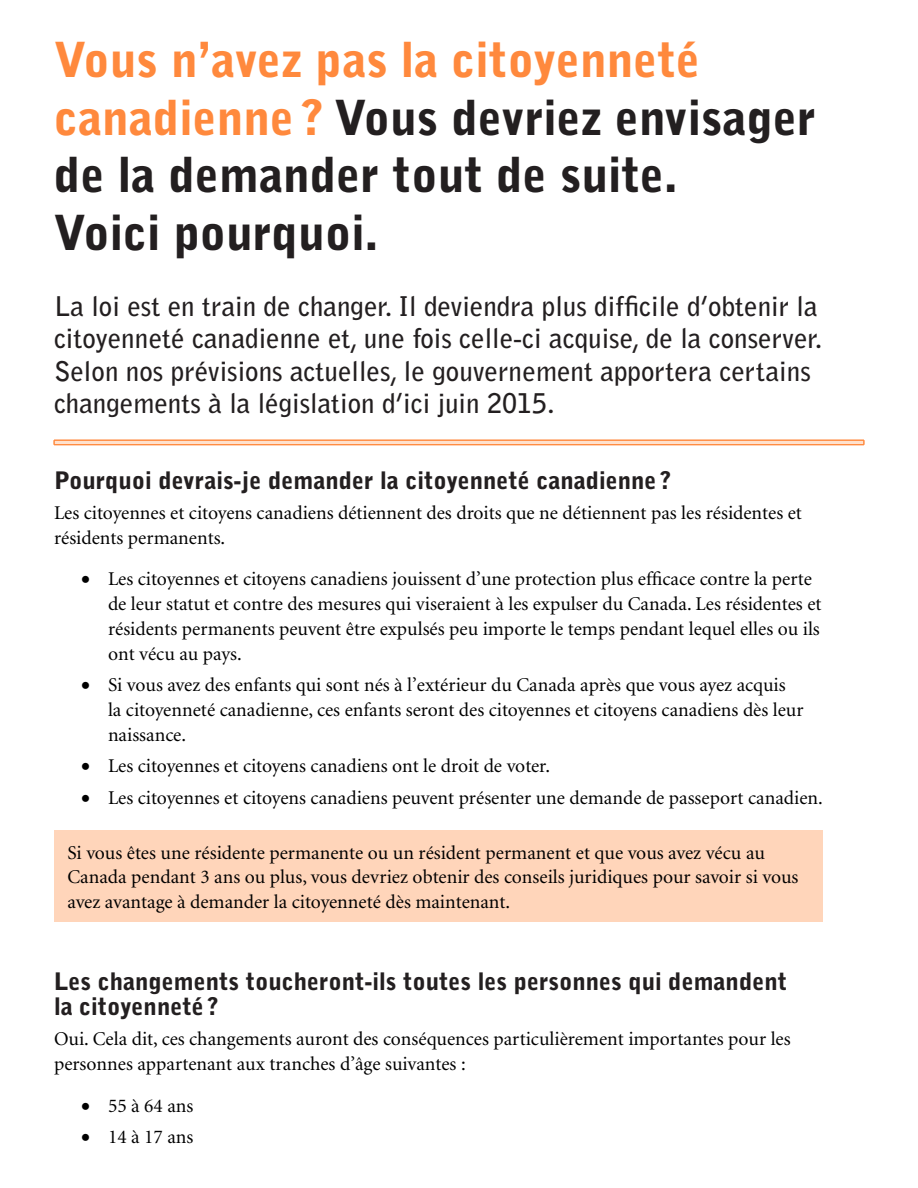
<style>
.page{position:relative;width:918px;height:1188px;background:#fff}
.page>*{position:absolute;margin:0;border:0;box-sizing:border-box;transform-origin:0 0}
.t1{font:900 48px/57.6px "Bell Gothic Std";color:#231f20}
.t2{font:700 27px/32.4px "Bell Gothic Std";color:#231f20}
.Heading_1{font:900 24px/24.8px "Bell Gothic Std";color:#231f20}
.t3{font:19.5px/24.8px "Minion";color:#000}
.s1{color:#ff893d}
</style>
<div class="page">
<div style="left:54px;top:831px;width:769px;height:91px;background:#ffd5ba"></div>
<div style="left:54px;top:440px;width:810px;height:5px;background:#ffe1cd"></div>
<hr style="left:54px;top:440px;width:810px;height:1px;background:#ff893d">
<hr style="left:54px;top:444px;width:810px;height:1px;background:#ff893d">
<hr style="left:54px;top:445px;width:810px;height:1px;background:#ff893d">
<p class="t1" style="left:54px;top:32px;width:764px"><span class="s1">Vous n’avez pas la citoyenneté canadienne ?</span> Vous devriez envisager de la demander tout de suite.<br>Voici pourquoi.</p>
<p class="t2" style="left:54px;top:290px;width:770px">La loi est en train de changer. Il deviendra plus difficile d’obtenir la citoyenneté canadienne et, une fois celle-ci acquise, de la conserver.<br>Selon nos prévisions actuelles, le gouvernement apportera certains changements à la législation d’ici juin 2015.</p>
<p class="Heading_1" style="left:54px;top:468px;width:619px">Pourquoi devrais-je demander la citoyenneté canadienne ?</p>
<p class="t3" style="left:54px;top:501px;width:750px">Les citoyennes et citoyens canadiens détiennent des droits que ne détiennent pas les résidentes et résidents permanents.</p>
<p class="t3" style="left:108px;top:568px;width:715px;text-indent:-27px">• Les citoyennes et citoyens canadiens jouissent d’une protection plus efficace contre la perte de leur statut et contre des mesures qui viseraient à les expulser du Canada. Les résidentes et résidents permanents peuvent être expulsés peu importe le temps pendant lequel elles ou ils ont vécu au pays.</p>
<p class="t3" style="left:108px;top:673px;width:697px;text-indent:-27px">• Si vous avez des enfants qui sont nés à l’extérieur du Canada après que vous ayez acquis la citoyenneté canadienne, ces enfants seront des citoyennes et citoyens canadiens dès leur naissance.</p>
<p class="t3" style="left:81px;top:754px;width:471px">• Les citoyennes et citoyens canadiens ont le droit de voter.</p>
<p class="t3" style="left:81px;top:786px;width:743px">• Les citoyennes et citoyens canadiens peuvent présenter une demande de passeport canadien.</p>
<p class="t3" style="left:68px;top:841px;width:733px">Si vous êtes une résidente permanente ou un résident permanent et que vous avez vécu au<br>Canada pendant 3 ans ou plus, vous devriez obtenir des conseils juridiques pour savoir si vous avez avantage à demander la citoyenneté dès maintenant.</p>
<p class="Heading_1" style="left:54px;top:970px;width:735px">Les changements toucheront-ils toutes les personnes qui demandent la citoyenneté ?</p>
<p class="t3" style="left:54px;top:1027px;width:738px">Oui. Cela dit, ces changements auront des conséquences particulièrement importantes pour les personnes appartenant aux tranches d’âge suivantes :</p>
<p class="t3" style="left:81px;top:1094px;width:114px">• 55 à 64 ans</p>
<p class="t3" style="left:81px;top:1125px;width:114px">• 14 à 17 ans</p>
</div>
